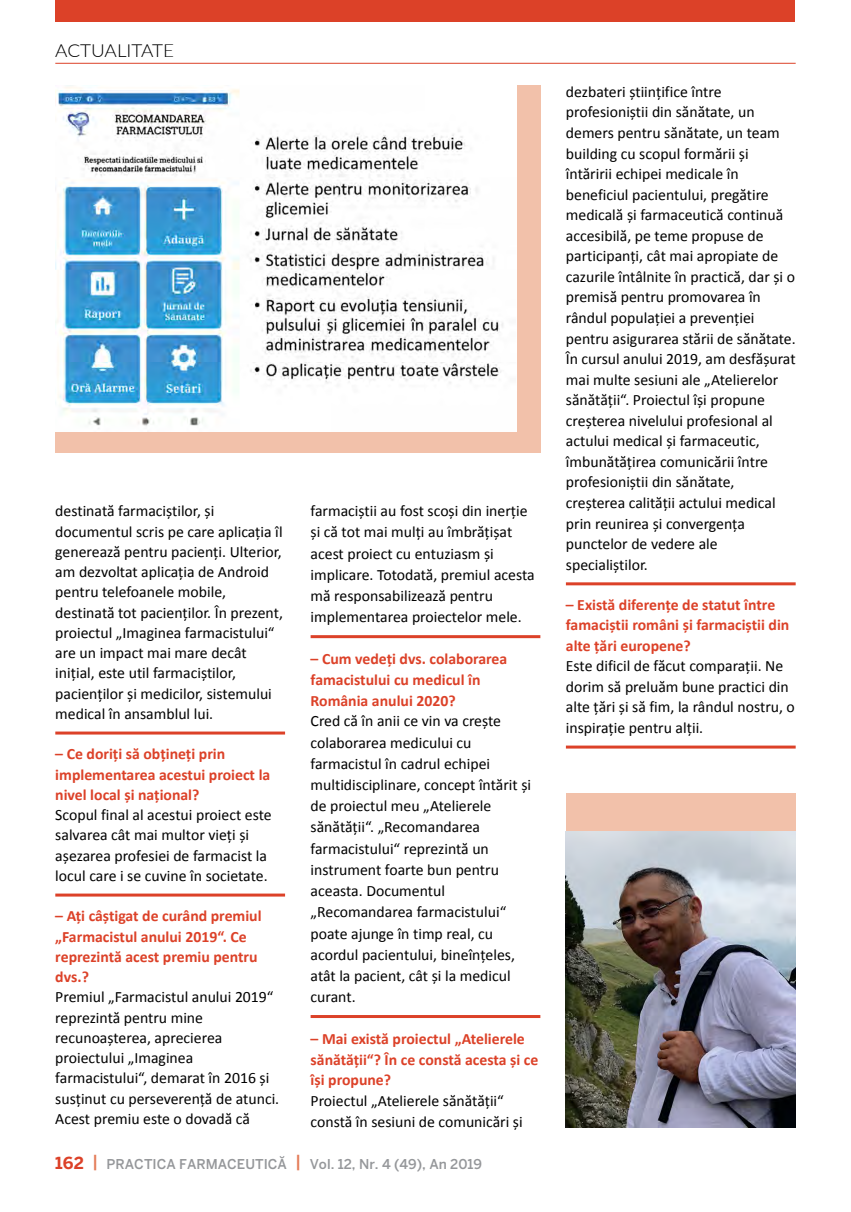
<style>
.page{position:relative;width:851px;height:1212px;background:#fff}
.page>*{position:absolute;margin:0;border:0;box-sizing:border-box;transform-origin:0 0}
.t1{font:300 18px "Lato";color:#000;scale:1.05 1}
.t2{font:15.75px/20.5px "Calibri";color:#000}
.t3{font:700 15.75px/20.2px "Calibri";color:#dc4128}
.t4{font:13.5px "Benton Sans Medium ROM";color:#95979a}
.s1{font-family:"Benton Sans Bold ROM";font-weight:700;font-size:16.5px;color:#dc4128}
.s2{font-size:16.5px;color:#e47b57}
</style>
<div class="page">
<div style="left:56px;top:0;width:739px;height:22px;background:#dc4128"></div>
<div style="left:566px;top:793px;width:229px;height:198px;background:#f2c1aa"></div>
<div style="left:55px;top:85px;width:485px;height:367px;background:#f2c1aa"></div>
<hr style="left:55px;top:63px;width:740px;height:1px;background:#dc4128">
<hr style="left:55px;top:731px;width:230px;height:3px;background:#dc4128">
<hr style="left:55px;top:893px;width:230px;height:3px;background:#dc4128">
<hr style="left:310px;top:635px;width:230px;height:3px;background:#dc4128">
<hr style="left:310px;top:1015px;width:230px;height:3px;background:#dc4128">
<hr style="left:566px;top:582px;width:229px;height:3px;background:#dc4128">
<hr style="left:566px;top:745px;width:229px;height:3px;background:#dc4128">
<img style="left:55px;top:85px;width:462px;height:346px">
<img style="left:566px;top:831px;width:229px;height:296px">
<p class="t1" style="left:55px;top:38px;width:115px">ACTUALITATE</p>
<p class="t2" style="left:55px;top:500px;width:229px">destinată farmaciştilor, şi documentul scris pe care aplicaţia îl generează pentru pacienţi. Ulterior, am dezvoltat aplicaţia de Android pentru telefoanele mobile, destinată tot pacienţilor. În prezent, proiectul „Imaginea farmacistului“ are un impact mai mare decât iniţial, este util farmaciştilor, pacienţilor şi medicilor, sistemului medical în ansamblul lui.</p>
<p class="t3" style="left:55px;top:743px;width:216px">– Ce doriţi să obţineţi prin implementarea acestui proiect la nivel local şi naţional?</p>
<p class="t2" style="left:55px;top:804px;width:218px">Scopul final al acestui proiect este salvarea cât mai multor vieţi şi aşezarea profesiei de farmacist la locul care i se cuvine în societate.</p>
<p class="t3" style="left:55px;top:905px;width:208px">– Aţi câştigat de curând premiul „Farmacistul anului 2019“. Ce reprezintă acest premiu pentru dvs.?</p>
<p class="t2" style="left:55px;top:986px;width:225px">Premiul „Farmacistul anului 2019“ reprezintă pentru mine recunoaşterea, aprecierea proiectului „Imaginea farmacistului“, demarat în 2016 şi susţinut cu perseverenţă de atunci.<br>Acest premiu este o dovadă că</p>
<p class="t2" style="left:310px;top:500px;width:225px;line-height:21.3px">farmaciştii au fost scoşi din inerţie şi că tot mai mulţi au îmbrăţişat acest proiect cu entuziasm şi implicare. Totodată, premiul acesta mă responsabilizează pentru implementarea proiectelor mele.</p>
<p class="t3" style="left:310px;top:648px;width:198px;line-height:20.7px">– Cum vedeţi dvs. colaborarea famacistului cu medicul în<br>România anului 2020?</p>
<p class="t2" style="left:310px;top:710px;width:222px;line-height:21.3px">Cred că în anii ce vin va creşte colaborarea medicului cu farmacistul în cadrul echipei multidisciplinare, concept întărit şi de proiectul meu „Atelierele sănătăţii“. „Recomandarea farmacistului“ reprezintă un instrument foarte bun pentru aceasta. Documentul „Recomandarea farmacistului“ poate ajunge în timp real, cu acordul pacientului, bineînţeles, atât la pacient, cât şi la medicul curant.</p>
<p class="t3" style="left:310px;top:1027px;width:229px;line-height:20.7px">– Mai există proiectul „Atelierele sănătăţii“? În ce constă acesta şi ce îşi propune?</p>
<p class="t2" style="left:310px;top:1090px;width:213px">Proiectul „Atelierele sănătăţii“ constă în sesiuni de comunicări şi</p>
<p class="t4" style="left:55px;top:1155px;width:428px"><span class="s1">162</span> <span class="s2">|</span> PRACTICA FARMACEUTICĂ <span class="s2">|</span> Vol. 12, Nr. 4 (49), An 2019</p>
<p class="t2" style="left:566px;top:81px;width:231px">dezbateri ştiinţifice între profesioniştii din sănătate, un demers pentru sănătate, un team building cu scopul formării şi întăririi echipei medicale în beneficiul pacientului, pregătire medicală şi farmaceutică continuă accesibilă, pe teme propuse de participanţi, cât mai apropiate de cazurile întâlnite în practică, dar şi o premisă pentru promovarea în rândul populaţiei a prevenţiei pentru asigurarea stării de sănătate.<br>În cursul anului 2019, am desfăşurat mai multe sesiuni ale „Atelierelor sănătăţii“. Proiectul îşi propune creşterea nivelului profesional al actului medical şi farmaceutic, îmbunătăţirea comunicării între profesioniştii din sănătate, creşterea calităţii actului medical prin reunirea şi convergenţa punctelor de vedere ale specialiştilor.</p>
<p class="t3" style="left:566px;top:594px;width:225px">– Există diferenţe de statut între famaciştii români şi farmaciştii din alte ţări europene?</p>
<p class="t2" style="left:566px;top:655px;width:230px">Este dificil de făcut comparaţii. Ne dorim să preluăm bune practici din alte ţări şi să fim, la rândul nostru, o inspiraţie pentru alţii.</p>
</div>
